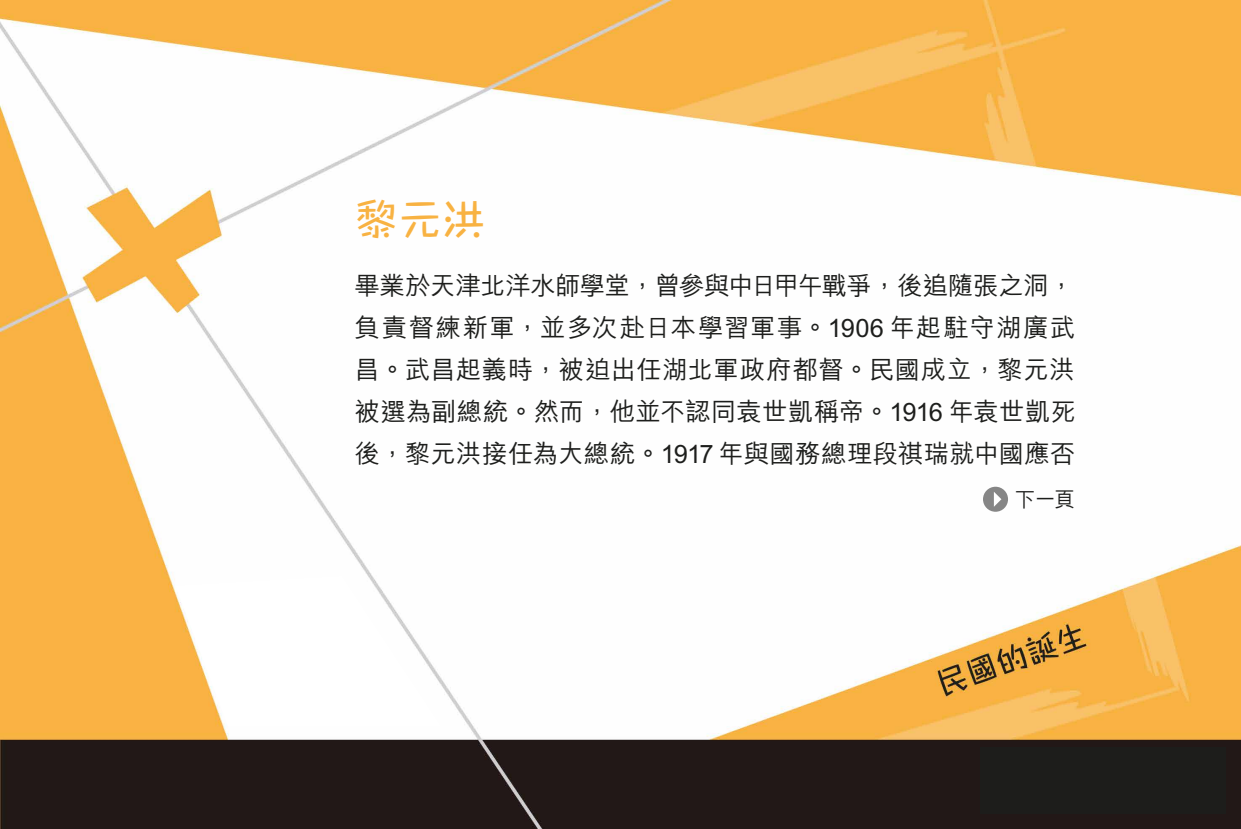
<style>
.page{position:relative;width:1241px;height:829px;background:#fff}
.page>*{position:absolute;margin:0;border:0;box-sizing:border-box;transform-origin:0 0}
.t1{font:500 43.75px "M Comic HK";color:#f8b242}
.t2{font:500 25.38px/42px "M Hei HK";letter-spacing:.005em;color:#1d1e1c;text-align:justify}
.t3{font:500 21px "M Hei HK";color:#1d1e1c}
</style>
<div class="page">
<img style="left:0;top:0;width:1240px;height:828px">
<div style="left:982px;top:486px;width:25px;height:25px;background:#868686;border-radius:50%"></div>
<svg style="left:993px;top:492px;width:8px;height:14px"></svg>
<svg style="left:175px;top:575px;width:266px;height:151px"></svg>
<div style="left:979px;top:747px;width:246px;height:66px;background:#1d1d1b"></div>
<h1 class="t1" style="left:354px;top:192px;width:133px">黎元洪</h1>
<p class="t2" style="left:354px;top:262px;width:723px">畢業於天津北洋水師學堂，曾參與中日甲午戰爭，後追隨張之洞，負責督練新軍，並多次赴日本學習軍事。1906 年起駐守湖廣武昌。武昌起義時，被迫出任湖北軍政府都督。民國成立，黎元洪被選為副總統。然而，他並不認同袁世凱稱帝。1916 年袁世凱死後，黎元洪接任為大總統。1917 年與國務總理段祺瑞就中國應否</p>
<p class="t3" style="left:1014px;top:483px;width:62px">下一頁</p>
</div>
